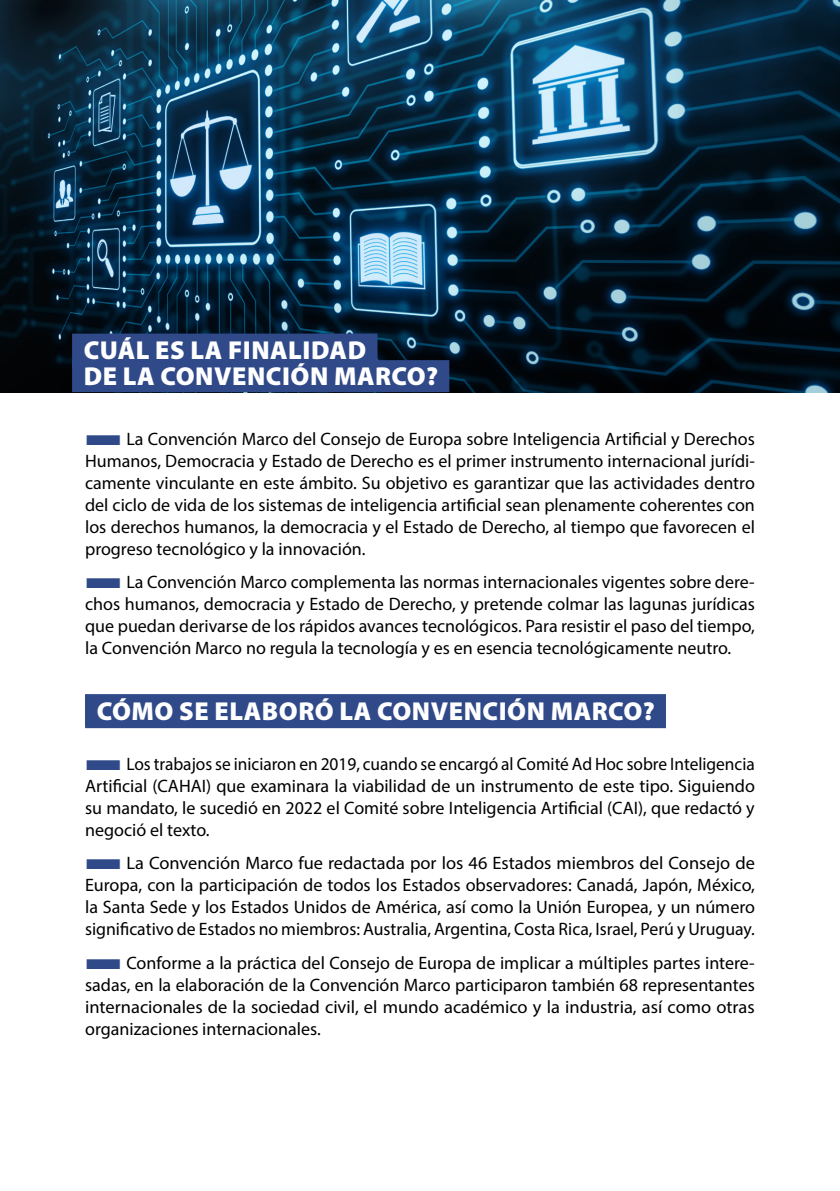
<style>
.page{position:relative;width:840px;height:1191px;background:#fff}
.page>*{position:absolute;margin:0;border:0;box-sizing:border-box;transform-origin:0 0}
.t1{font:900 26px/26px "Myriad Pro";letter-spacing:.02em;color:#fff}
.t2{font:18px/22px "Myriad Pro";color:#000;text-align:justify}
.t3{font:18px/22px "Myriad Pro";color:#000;text-align:justify;scale:.96 1}
.s1{color:#2f4989}
</style>
<div class="page">
<img style="left:0;top:0;width:839px;height:392px">
<div style="left:85px;top:694px;width:580px;height:34px;background:#2f4989"></div>
<div style="left:72px;top:333px;width:305px;height:34px;background:#2f4989"></div>
<div style="left:72px;top:360px;width:377px;height:32px;background:#2f4989"></div>
<h1 class="t1" style="left:84px;top:336px;width:356px">CUÁL ES LA FINALIDAD<br>DE LA CONVENCIÓN MARCO?</h1>
<p class="t2" style="left:85px;top:427px;width:671px"><span class="s1">■</span>La Convención Marco del Consejo de Europa sobre Inteligencia Artificial y Derechos Humanos, Democracia y Estado de Derecho es el primer instrumento internacional jurídi&shy;camente vinculante en este ámbito. Su objetivo es garantizar que las actividades dentro del ciclo de vida de los sistemas de inteligencia artificial sean plenamente coherentes con los derechos humanos, la democracia y el Estado de Derecho, al tiempo que favorecen el progreso tecnológico y la innovación.</p>
<p class="t2" style="left:85px;top:570px;width:671px"><span class="s1">■</span>La Convención Marco complementa las normas internacionales vigentes sobre dere&shy;chos humanos, democracia y Estado de Derecho, y pretende colmar las lagunas jurídicas que puedan derivarse de los rápidos avances tecnológicos. Para resistir el paso del tiempo, la Convención Marco no regula la tecnología y es en esencia tecnológicamente neutro.</p>
<h1 class="t1" style="left:97px;top:697px;width:559px">CÓMO SE ELABORÓ LA CONVENCIÓN MARCO?</h1>
<p class="t3" style="left:85px;top:752px;width:698px"><span class="s1">■</span>Los trabajos se iniciaron en 2019, cuando se encargó al Comité Ad Hoc sobre Inteligencia Artificial (CAHAI) que examinara la viabilidad de un instrumento de este tipo. Siguiendo su mandato, le sucedió en 2022 el Comité sobre Inteligencia Artificial (CAI), que redactó y negoció el texto.</p>
<p class="t2" style="left:85px;top:852px;width:671px"><span class="s1">■</span>La Convención Marco fue redactada por los 46 Estados miembros del Consejo de Europa, con la participación de todos los Estados observadores: Canadá, Japón, México, la Santa Sede y los Estados Unidos de América, así como la Unión Europea, y un número significativo de Estados no miembros: Australia, Argentina, Costa Rica, Israel, Perú y Uruguay.</p>
<p class="t2" style="left:85px;top:951px;width:671px"><span class="s1">■</span>Conforme a la práctica del Consejo de Europa de implicar a múltiples partes intere&shy;sadas, en la elaboración de la Convención Marco participaron también 68 representantes internacionales de la sociedad civil, el mundo académico y la industria, así como otras organizaciones internacionales.</p>
</div>
